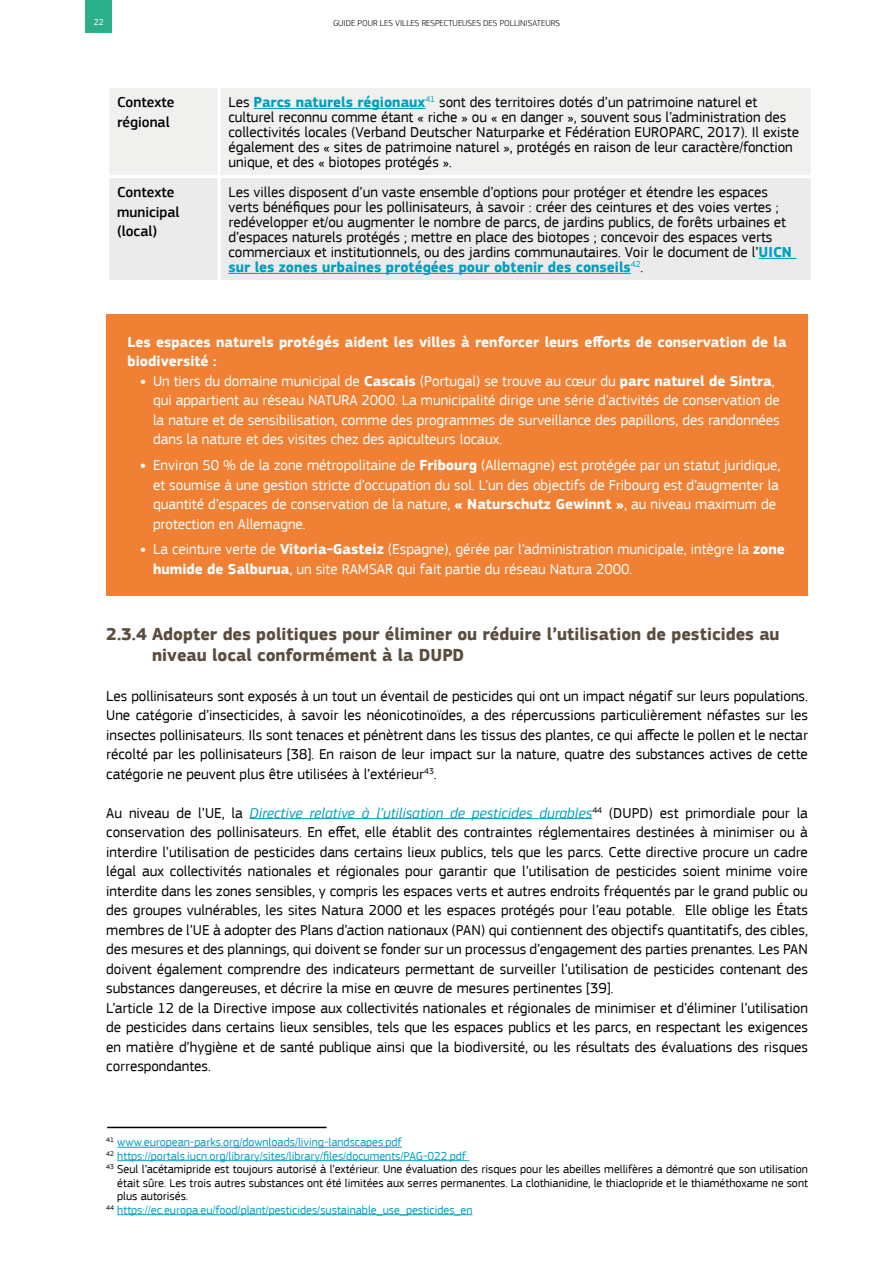
<style>
.page{position:relative;width:893px;height:1263px;background:#fff}
.page>*{position:absolute;margin:0;border:0;box-sizing:border-box;transform-origin:0 0}
.t1{font:700 18px/21.6px "EC Square Sans Pro";color:#5b4d3e}
.t2{font:15px/19.5px "EC Square Sans Pro";color:#000}
.t3{font:15px/19.5px "EC Square Sans Pro";color:#fff}
.t4{font:700 15px/19.5px "EC Square Sans Pro";color:#fff}
.t5{font:500 15px/19.5px "EC Square Sans Pro";color:#000}
.t6{font:12px "EC Square Sans Pro";color:#000}
.t7{font:12px "EC Square Sans Pro";color:#009fc0}
.t8{font:300 9px "EC Square Sans Pro";color:#000}
.t9{font:9px "EC Square Sans Pro";color:#fff}
.s1{font-weight:700;color:#009fc0}
.s2{font-weight:700}
.s3{font-style:italic;color:#009fc0}
</style>
<div class="page">
<div style="left:85px;top:0;width:27px;height:33px;background:#2bae8a"></div>
<hr style="left:250px;top:818px;width:342px;height:1px;background:#009fc0">
<div style="left:106px;top:314px;width:702px;height:281px;background:#f08134"></div>
<hr style="left:117px;top:1147px;width:285px;height:1px;background:#009fc0">
<hr style="left:117px;top:1160px;width:352px;height:1px;background:#009fc0">
<hr style="left:117px;top:1214px;width:356px;height:1px;background:#009fc0">
<hr style="left:107px;top:1127px;width:220px;height:1px;background:#000">
<div style="left:109px;top:88px;width:702px;height:87px;background:#f0f0ef"></div>
<div style="left:109px;top:178px;width:702px;height:102px;background:#ebebeb"></div>
<hr style="left:218px;top:88px;width:3px;height:87px;background:#fff">
<hr style="left:218px;top:178px;width:3px;height:102px;background:#fff">
<hr style="left:254px;top:108px;width:171px;height:1px;background:#009fc0">
<hr style="left:759px;top:258px;width:37px;height:1px;background:#009fc0">
<hr style="left:228px;top:273px;width:403px;height:1px;background:#009fc0">
<p class="t9" style="left:94px;top:17px;width:12px">22</p>
<p class="t8" style="left:333px;top:18px;width:228px">GUIDE POUR LES VILLES RESPECTUEUSES DES POLLINISATEURS</p>
<p class="t5" style="left:117px;top:93px;width:59px">Contexte régional</p>
<p class="t2" style="left:228px;top:95px;width:572px;line-height:15px">Les <span class="s1">Parcs naturels régionaux</span><sup>41</sup> sont des territoires dotés d’un patrimoine naturel et culturel reconnu comme étant « riche » ou « en danger », souvent sous l’administration des collectivités locales (Verband Deutscher Naturparke et Fédération EUROPARC, 2017). Il existe également des « sites de patrimoine naturel », protégés en raison de leur caractère/fonction unique, et des « biotopes protégés ».</p>
<p class="t5" style="left:117px;top:183px;width:64px">Contexte municipal (local)</p>
<p class="t2" style="left:228px;top:185px;width:565px;line-height:15px">Les villes disposent d’un vaste ensemble d’options pour protéger et étendre les espaces verts bénéfiques pour les pollinisateurs, à savoir : créer des ceintures et des voies vertes ; redévelopper et/ou augmenter le nombre de parcs, de jardins publics, de forêts urbaines et d’espaces naturels protégés ; mettre en place des biotopes ; concevoir des espaces verts commerciaux et institutionnels, ou des jardins communautaires. Voir le document de l’<span class="s1">UICN sur les zones urbaines protégées pour obtenir des conseils</span><sup>42</sup>.</p>
<p class="t4" style="left:128px;top:332px;width:661px">Les espaces naturels protégés aident les villes à renforcer leurs efforts de conservation de la biodiversité :</p>
<p class="t3" style="left:153px;top:371px;width:628px;text-indent:-13px"><span class="s2">•</span> Un tiers du domaine municipal de <span class="s2">Cascais</span> (Portugal) se trouve au cœur du <span class="s2">parc naturel de Sintra</span>, qui appartient au réseau NATURA 2000. La municipalité dirige une série d’activités de conservation de la nature et de sensibilisation, comme des programmes de surveillance des papillons, des randonnées dans la nature et des visites chez des apiculteurs locaux.</p>
<p class="t3" style="left:153px;top:455px;width:629px;text-indent:-13px"><span class="s2">•</span> Environ 50 % de la zone métropolitaine de <span class="s2">Fribourg</span> (Allemagne) est protégée par un statut juridique, et soumise à une gestion stricte d’occupation du sol. L’un des objectifs de Fribourg est d’augmenter la quantité d’espaces de conservation de la nature, <span class="s2">« Naturschutz Gewinnt »</span>, au niveau maximum de protection en Allemagne.</p>
<p class="t3" style="left:153px;top:540px;width:633px;text-indent:-13px"><span class="s2">•</span> La ceinture verte de <span class="s2">Vitoria-Gasteiz</span> (Espagne), gérée par l’administration municipale, intègre la <span class="s2">zone humide de Salburua</span>, un site RAMSAR qui fait partie du réseau Natura 2000.</p>
<p class="t1" style="left:152px;top:624px;width:629px;text-indent:-46px">2.3.4 Adopter des politiques pour éliminer ou réduire l’utilisation de pesticides au niveau local conformément à la DUPD</p>
<p class="t2" style="left:106px;top:686px;width:703px;text-align:justify">Les pollinisateurs sont exposés à un tout un éventail de pesticides qui ont un impact négatif sur leurs populations.<br>Une catégorie d’insecticides, à savoir les néonicotinoïdes, a des répercussions particulièrement néfastes sur les insectes pollinisateurs. Ils sont tenaces et pénètrent dans les tissus des plantes, ce qui affecte le pollen et le nectar récolté par les pollinisateurs [38]. En raison de leur impact sur la nature, quatre des substances actives de cette catégorie ne peuvent plus être utilisées à l’extérieur<sup>43</sup>.</p>
<p class="t2" style="left:106px;top:803px;width:703px">Au niveau de l’UE, la <span class="s3">Directive relative à l’utilisation de pesticides durables</span><sup>44</sup> (DUPD) est primordiale pour la conservation des pollinisateurs. En effet, elle établit des contraintes réglementaires destinées à minimiser ou à interdire l’utilisation de pesticides dans certains lieux publics, tels que les parcs. Cette directive procure un cadre légal aux collectivités nationales et régionales pour garantir que l’utilisation de pesticides soient minime voire interdite dans les zones sensibles, y compris les espaces verts et autres endroits fréquentés par le grand public ou des groupes vulnérables, les sites Natura 2000 et les espaces protégés pour l’eau potable. Elle oblige les États membres de l’UE à adopter des Plans d’action nationaux (PAN) qui contiennent des objectifs quantitatifs, des cibles, des mesures et des plannings, qui doivent se fonder sur un processus d’engagement des parties prenantes. Les PAN doivent également comprendre des indicateurs permettant de surveiller l’utilisation de pesticides contenant des substances dangereuses, et décrire la mise en œuvre de mesures pertinentes [39].<br>L’article 12 de la Directive impose aux collectivités nationales et régionales de minimiser et d’éliminer l’utilisation de pesticides dans certains lieux sensibles, tels que les espaces publics et les parcs, en respectant les exigences en matière d’hygiène et de santé publique ainsi que la biodiversité, ou les résultats des évaluations des risques correspondantes.</p>
<p class="t7" style="left:106px;top:1135px;width:297px"><sup>41</sup> www.european-parks.org/downloads/living-landscapes.pdf</p>
<p class="t7" style="left:106px;top:1149px;width:361px"><sup>42</sup> https://portals.iucn.org/library/sites/library/files/documents/PAG-022.pdf</p>
<p class="t6" style="left:106px;top:1162px;width:703px"><sup>43</sup> Seul l’acétamipride est toujours autorisé à l’extérieur. Une évaluation des risques pour les abeilles mellifères a démontré que son utilisation</p>
<p class="t6" style="left:117px;top:1176px;width:692px">était sûre. Les trois autres substances ont été limitées aux serres permanentes. La clothianidine, le thiaclopride et le thiaméthoxame ne sont</p>
<p class="t6" style="left:117px;top:1189px;width:72px">plus autorisés.</p>
<p class="t7" style="left:106px;top:1203px;width:368px"><sup>44</sup> https://ec.europa.eu/food/plant/pesticides/sustainable_use_pesticides_en</p>
</div>
